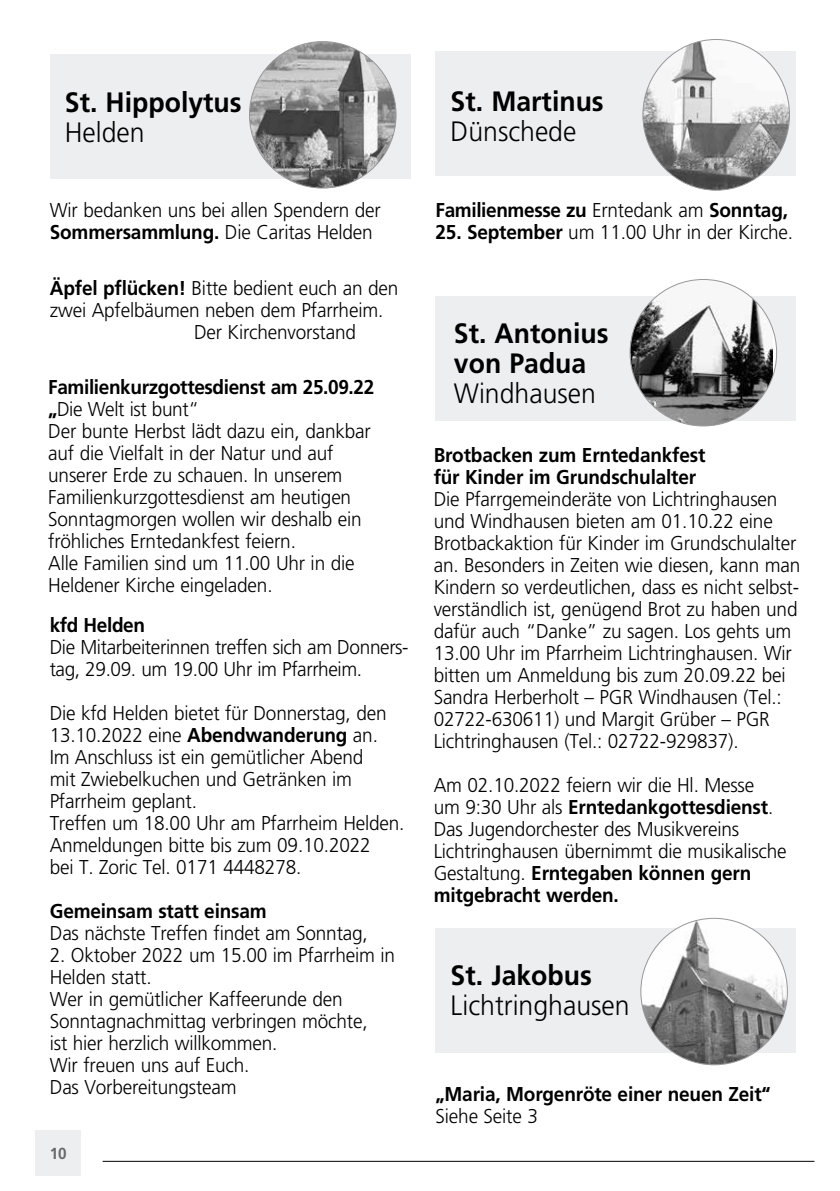
<style>
.page{position:relative;width:840px;height:1191px;background:#fff}
.page>*{position:absolute;margin:0;border:0;box-sizing:border-box;transform-origin:0 0}
.t1{font:700 28px/30px "Frutiger";color:#000;scale:.95 1}
.t2{font:300 28px "Frutiger";color:#000;scale:.95 1}
.t3{font:300 20px/22px "Frutiger";letter-spacing:-.01em;color:#000;scale:.95 1}
.t4{font:700 20px/22px "Frutiger";letter-spacing:-.01em;color:#000;scale:.95 1}
.t5{font:700 16px "Frutiger";color:#68676c;scale:.95 1}
.s1{font-weight:700}
.s2{font-weight:300}
</style>
<div class="page">
<div style="left:35px;top:1130px;width:46px;height:45px;background:#edeeef"></div>
<hr style="left:103px;top:1161px;width:711px;height:1px;background:#000">
<div style="left:435px;top:296px;width:360px;height:125px;background:#edeeef"></div>
<img style="left:631px;top:279px;width:141px;height:147px">
<div style="left:435px;top:928px;width:360px;height:125px;background:#edeeef"></div>
<img style="left:640px;top:918px;width:147px;height:146px;border-radius:73px">
<div style="left:435px;top:51px;width:360px;height:125px;background:#edeeef"></div>
<img style="left:644px;top:39px;width:145px;height:151px">
<div style="left:50px;top:54px;width:360px;height:125px;background:#edeeef"></div>
<img style="left:249px;top:42px;width:147px;height:146px;border-radius:73px">
<h1 class="t1" style="left:65px;top:87px;width:187px">St. Hippolytus</h1>
<h1 class="t2" style="left:65px;top:117px;width:86px">Helden</h1>
<p class="t3" style="left:50px;top:199px;width:350px">Wir bedanken uns bei allen Spendern der<br><span class="s1">Sommersammlung.</span> Die Caritas Helden</p>
<p class="t3" style="left:50px;top:277px;width:368px"><span class="s1">Äpfel pflücken!</span> Bitte bedient euch an den</p>
<p class="t3" style="left:50px;top:299px;width:352px">zwei Apfelbäumen neben dem Pfarrheim.</p>
<p class="t3" style="left:194px;top:321px;width:172px">Der Kirchenvorstand</p>
<p class="t3" style="left:48px;top:376px;width:344px"><span class="s1">Familienkurzgottesdienst am 25.09.22 „</span>Die Welt ist bunt“<br>Der bunte Herbst lädt dazu ein, dankbar auf die Vielfalt in der Natur und auf unserer Erde zu schauen. In unserem Familienkurzgottesdienst am heutigen Sonntagmorgen wollen wir deshalb ein fröhliches Erntedankfest feiern.<br>Alle Familien sind um 11.00 Uhr in die Heldener Kirche eingeladen.</p>
<p class="t4" style="left:50px;top:614px;width:102px">kfd Helden</p>
<p class="t3" style="left:50px;top:636px;width:379px">Die Mitarbeiterinnen treffen sich am Donners&shy;tag, 29.09. um 19.00 Uhr im Pfarrheim.</p>
<p class="t3" style="left:50px;top:702px;width:375px">Die kfd Helden bietet für Donnerstag, den 13.10.2022 eine <span class="s1">Abendwanderung</span> an.<br>Im Anschluss ist ein gemütlicher Abend<br>mit Zwiebelkuchen und Getränken im Pfarrheim geplant.<br>Treffen um 18.00 Uhr am Pfarrheim Helden.<br>Anmeldungen bitte bis zum 09.10.2022<br>bei T. Zoric Tel. 0171 4448278.</p>
<p class="t4" style="left:50px;top:899px;width:230px">Gemeinsam statt einsam</p>
<p class="t3" style="left:50px;top:921px;width:336px">Das nächste Treffen findet am Sonntag,</p>
<p class="t3" style="left:50px;top:943px;width:364px">2. Oktober 2022 um 15.00 im Pfarrheim in<br>Helden statt.<br>Wer in gemütlicher Kaffeerunde den<br>Sonntagnachmittag verbringen möchte,<br>ist hier herzlich willkommen.<br>Wir freuen uns auf Euch.<br>Das Vorbereitungsteam</p>
<p class="t5" style="left:50px;top:1144px;width:19px">10</p>
<h1 class="t1" style="left:450px;top:86px;width:163px">St. Martinus</h1>
<h1 class="t2" style="left:450px;top:116px;width:134px">Dünschede</h1>
<p class="t4" style="left:435px;top:199px;width:372px">Familienmesse zu <span class="s2">Erntedank am</span> Sonntag,</p>
<p class="t3" style="left:435px;top:221px;width:378px"><span class="s1">25. September</span> um 11.00 Uhr in der Kirche.</p>
<h1 class="t1" style="left:453px;top:318px;width:164px">St. Antonius von Padua</h1>
<h1 class="t2" style="left:453px;top:378px;width:151px">Windhausen</h1>
<p class="t4" style="left:433px;top:444px;width:287px">Brotbacken zum Erntedankfest für Kinder im Grundschulalter</p>
<p class="t3" style="left:433px;top:488px;width:387px">Die Pfarrgemeinderäte von Lichtringhausen und Windhausen bieten am 01.10.22 eine Brotbackaktion für Kinder im Grundschulalter an. Besonders in Zeiten wie diesen, kann man Kindern so verdeutlichen, dass es nicht selbst&shy;verständlich ist, genügend Brot zu haben und dafür auch “Danke” zu sagen. Los gehts um 13.00 Uhr im Pfarrheim Lichtringhausen. Wir bitten um Anmeldung bis zum 20.09.22 bei Sandra Herberholt – PGR Windhausen (Tel.:<br>02722-630611) und Margit Grüber – PGR Lichtringhausen (Tel.: 02722-929837).</p>
<p class="t3" style="left:433px;top:774px;width:373px">Am 02.10.2022 feiern wir die Hl. Messe<br>um 9:30 Uhr als <span class="s1">Erntedankgottesdienst</span>.<br>Das Jugendorchester des Musikvereins Lichtringhausen übernimmt die musikalische Gestaltung. <span class="s1">Erntegaben können gern mitgebracht werden.</span></p>
<h1 class="t1" style="left:450px;top:960px;width:150px">St. Jakobus</h1>
<h1 class="t2" style="left:450px;top:989px;width:190px">Lichtringhausen</h1>
<p class="t4" style="left:435px;top:1083px;width:354px">„Maria, Morgenröte einer neuen Zeit“</p>
<p class="t3" style="left:435px;top:1105px;width:109px">Siehe Seite 3</p>
</div>
